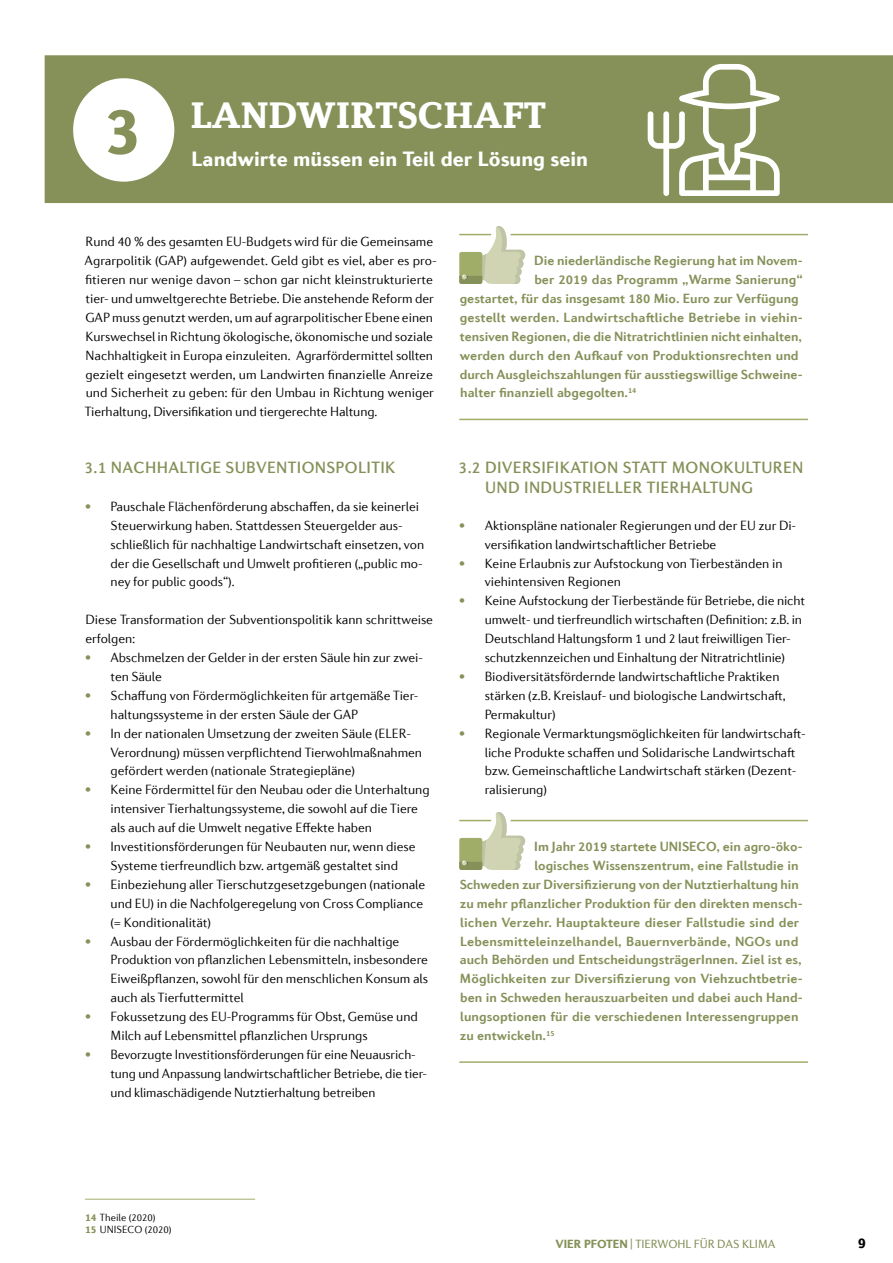
<style>
.page{position:relative;width:893px;height:1263px;background:#fff}
.page>*{position:absolute;margin:0;border:0;box-sizing:border-box;transform-origin:0 0}
.t1{font:900 68.7px "Diverda Sans Com";color:#859159}
.t2{font:900 39px "Diverda Serif Com";color:#fff}
.t3{font:900 21px "Diverda Sans Com";color:#fff}
.t4{font:500 16.5px/19.5px "Diverda Sans Com";letter-spacing:.02em;color:#859159}
.t5{font:900 15px "Diverda Sans Com";color:#000}
.t6{font:300 13.5px/18.9px "Diverda Sans Com";letter-spacing:-.005em;color:#000}
.t7{font:700 13.5px "Diverda Sans Com";color:#859159}
.t8{font:12px "Diverda Sans Com";letter-spacing:-.005em;color:#859159}
.t9{font:300 10.5px/12.6px "Diverda Sans Com";color:#000}
.s1{font-weight:900;color:#859159}
.s2{font-weight:900}
</style>
<div class="page">
<div style="left:45px;top:55px;width:848px;height:148px;background:#859159"></div>
<div style="left:73px;top:78px;width:101px;height:104px;background:#fff;border-radius:50%"></div>
<svg style="left:648px;top:64px;width:132px;height:132px"></svg>
<hr style="left:459px;top:234px;width:349px;height:1px;background:#a0ad69">
<hr style="left:459px;top:419px;width:349px;height:1px;background:#a0ad69">
<hr style="left:459px;top:820px;width:349px;height:1px;background:#a0ad69">
<hr style="left:459px;top:1061px;width:349px;height:2px;background:#a0ad69">
<svg style="left:459px;top:226px;width:66px;height:58px"></svg>
<svg style="left:459px;top:812px;width:66px;height:58px"></svg>
<hr style="left:85px;top:1199px;width:170px;height:1px;background:#a0ad69">
<h1 class="t1" style="left:104px;top:89px;width:39px">3</h1>
<h2 class="t2" style="left:190px;top:92px;width:357px">LANDWIRTSCHAFT</h2>
<h3 class="t3" style="left:192px;top:146px;width:398px">Landwirte müssen ein Teil der Lösung sein</h3>
<p class="t6" style="left:85px;top:232px;width:354px">Rund 40 % des gesamten EU-Budgets wird für die Gemeinsame Agrarpolitik (GAP) aufgewendet. Geld gibt es viel, aber es pro&shy;fitieren nur wenige davon – schon gar nicht kleinstrukturierte tier- und umweltgerechte Betriebe. Die anstehende Reform der GAP muss genutzt werden, um auf agrarpolitischer Ebene einen Kurswechsel in Richtung ökologische, ökonomische und soziale Nachhaltigkeit in Europa einzuleiten. Agrarfördermittel sollten gezielt eingesetzt werden, um Landwirten finanzielle Anreize und Sicherheit zu geben: für den Umbau in Richtung weniger Tierhaltung, Diversifikation und tiergerechte Haltung.</p>
<p class="t4" style="left:84px;top:457px;width:312px">3.1 NACHHALTIGE SUBVENTIONSPOLITIK</p>
<p class="t6" style="left:111px;top:497px;width:315px;text-indent:-26px"><span class="s1">•</span> Pauschale Flächenförderung abschaffen, da sie keinerlei Steuerwirkung haben. Stattdessen Steuergelder aus&shy;schließlich für nachhaltige Landwirtschaft einsetzen, von der die Gesellschaft und Umwelt profitieren („public mo&shy;ney for public goods“).</p>
<p class="t6" style="left:85px;top:610px;width:349px">Diese Transformation der Subventionspolitik kann schrittweise erfolgen:</p>
<p class="t6" style="left:111px;top:648px;width:314px;text-indent:-26px"><span class="s1">•</span> Abschmelzen der Gelder in der ersten Säule hin zur zwei&shy;ten Säule</p>
<p class="t6" style="left:111px;top:686px;width:309px;text-indent:-26px"><span class="s1">•</span> Schaffung von Fördermöglichkeiten für artgemäße Tier&shy;haltungssysteme in der ersten Säule der GAP</p>
<p class="t6" style="left:111px;top:724px;width:313px;text-indent:-26px"><span class="s1">•</span> In der nationalen Umsetzung der zweiten Säule (ELER-<br>Verordnung) müssen verpflichtend Tierwohlmaßnahmen gefördert werden (nationale Strategiepläne)</p>
<p class="t6" style="left:111px;top:780px;width:321px;text-indent:-26px"><span class="s1">•</span> Keine Fördermittel für den Neubau oder die Unterhaltung intensiver Tierhaltungssysteme, die sowohl auf die Tiere als auch auf die Umwelt negative Effekte haben</p>
<p class="t6" style="left:85px;top:837px;width:332px;text-align:center"><span class="s1">•</span> Investitionsförderungen für Neubauten nur, wenn diese<br>Systeme tierfreundlich bzw. artgemäß gestaltet sind</p>
<p class="t6" style="left:111px;top:875px;width:316px;text-indent:-26px"><span class="s1">•</span> Einbeziehung aller Tierschutzgesetzgebungen (nationale und EU) in die Nachfolgeregelung von Cross Compliance (= Konditionalität)</p>
<p class="t6" style="left:111px;top:931px;width:319px;text-indent:-26px"><span class="s1">•</span> Ausbau der Fördermöglichkeiten für die nachhaltige Produktion von pflanzlichen Lebensmitteln, insbesondere Eiweißpflanzen, sowohl für den menschlichen Konsum als auch als Tierfuttermittel</p>
<p class="t6" style="left:111px;top:1007px;width:309px;text-indent:-26px"><span class="s1">•</span> Fokussetzung des EU-Programms für Obst, Gemüse und<br>Milch auf Lebensmittel pflanzlichen Ursprungs</p>
<p class="t6" style="left:111px;top:1045px;width:318px;text-indent:-26px"><span class="s1">•</span> Bevorzugte Investitionsförderungen für eine Neuausrich&shy;tung und Anpassung landwirtschaftlicher Betriebe, die tier&shy;und klimaschädigende Nutztierhaltung betreiben</p>
<p class="t7" style="left:534px;top:252px;width:270px">Die niederländische Regierung hat im Novem-</p>
<p class="t7" style="left:534px;top:271px;width:270px">ber 2019 das Programm „Warme Sanierung“</p>
<p class="t7" style="left:460px;top:290px;width:340px">gestartet, für das insgesamt 180 Mio. Euro zur Verfügung</p>
<p class="t7" style="left:460px;top:309px;width:345px">gestellt werden. Landwirtschaftliche Betriebe in viehin-</p>
<p class="t7" style="left:460px;top:328px;width:343px">tensiven Regionen, die die Nitratrichtlinien nicht einhalten,</p>
<p class="t7" style="left:460px;top:347px;width:340px">werden durch den Aufkauf von Produktionsrechten und</p>
<p class="t7" style="left:460px;top:366px;width:344px">durch Ausgleichszahlungen für ausstiegswillige Schweine-</p>
<p class="t7" style="left:460px;top:385px;width:178px">halter finanziell abgegolten.<sup>14</sup></p>
<p class="t4" style="left:485px;top:457px;width:320px;text-indent:-27px">3.2 DIVERSIFIKATION STATT MONOKULTUREN<br>UND INDUSTRIELLER TIERHALTUNG</p>
<p class="t6" style="left:485px;top:516px;width:313px;text-indent:-26px"><span class="s1">•</span> Aktionspläne nationaler Regierungen und der EU zur Di&shy;versifikation landwirtschaftlicher Betriebe</p>
<p class="t6" style="left:485px;top:553px;width:299px;text-indent:-26px"><span class="s1">•</span> Keine Erlaubnis zur Aufstockung von Tierbeständen in viehintensiven Regionen</p>
<p class="t6" style="left:485px;top:591px;width:322px;text-indent:-26px"><span class="s1">•</span> Keine Aufstockung der Tierbestände für Betriebe, die nicht umwelt- und tierfreundlich wirtschaften (Definition: z.B. in Deutschland Haltungsform 1 und 2 laut freiwilligen Tier&shy;schutzkennzeichen und Einhaltung der Nitratrichtlinie)</p>
<p class="t6" style="left:485px;top:667px;width:302px;text-indent:-26px"><span class="s1">•</span> Biodiversitätsfördernde landwirtschaftliche Praktiken stärken (z.B. Kreislauf- und biologische Landwirtschaft,<br>Permakultur)</p>
<p class="t6" style="left:485px;top:724px;width:323px;text-indent:-26px"><span class="s1">•</span> Regionale Vermarktungsmöglichkeiten für landwirtschaft&shy;liche Produkte schaffen und Solidarische Landwirtschaft bzw. Gemeinschaftliche Landwirtschaft stärken (Dezent&shy;ralisierung)</p>
<p class="t7" style="left:534px;top:838px;width:270px">Im Jahr 2019 startete UNISECO, ein agro-öko-</p>
<p class="t7" style="left:534px;top:857px;width:266px">logisches Wissenszentrum, eine Fallstudie in</p>
<p class="t7" style="left:460px;top:876px;width:341px">Schweden zur Diversifizierung von der Nutztierhaltung hin</p>
<p class="t7" style="left:460px;top:895px;width:344px">zu mehr pflanzlicher Produktion für den direkten mensch-</p>
<p class="t7" style="left:460px;top:914px;width:341px">lichen Verzehr. Hauptakteure dieser Fallstudie sind der</p>
<p class="t7" style="left:460px;top:933px;width:340px">Lebensmitteleinzelhandel, Bauernverbände, NGOs und</p>
<p class="t7" style="left:460px;top:952px;width:343px">auch Behörden und EntscheidungsträgerInnen. Ziel ist es,</p>
<p class="t7" style="left:460px;top:971px;width:344px">Möglichkeiten zur Diversifizierung von Viehzuchtbetrie-</p>
<p class="t7" style="left:460px;top:990px;width:344px">ben in Schweden herauszuarbeiten und dabei auch Hand-</p>
<p class="t7" style="left:460px;top:1008px;width:340px">lungsoptionen für die verschiedenen Interessengruppen</p>
<p class="t7" style="left:460px;top:1027px;width:96px">zu entwickeln.<sup>15</sup></p>
<p class="t9" style="left:85px;top:1211px;width:88px"><span class="s1">14</span> Theile (2020)<br><span class="s1">15</span> UNISECO (2020)</p>
<p class="t8" style="left:555px;top:1237px;width:221px"><span class="s2">VIER PFOTEN</span> | TIERWOHL FÜR DAS KLIMA</p>
<p class="t5" style="left:858px;top:1234px;width:10px">9</p>
</div>
